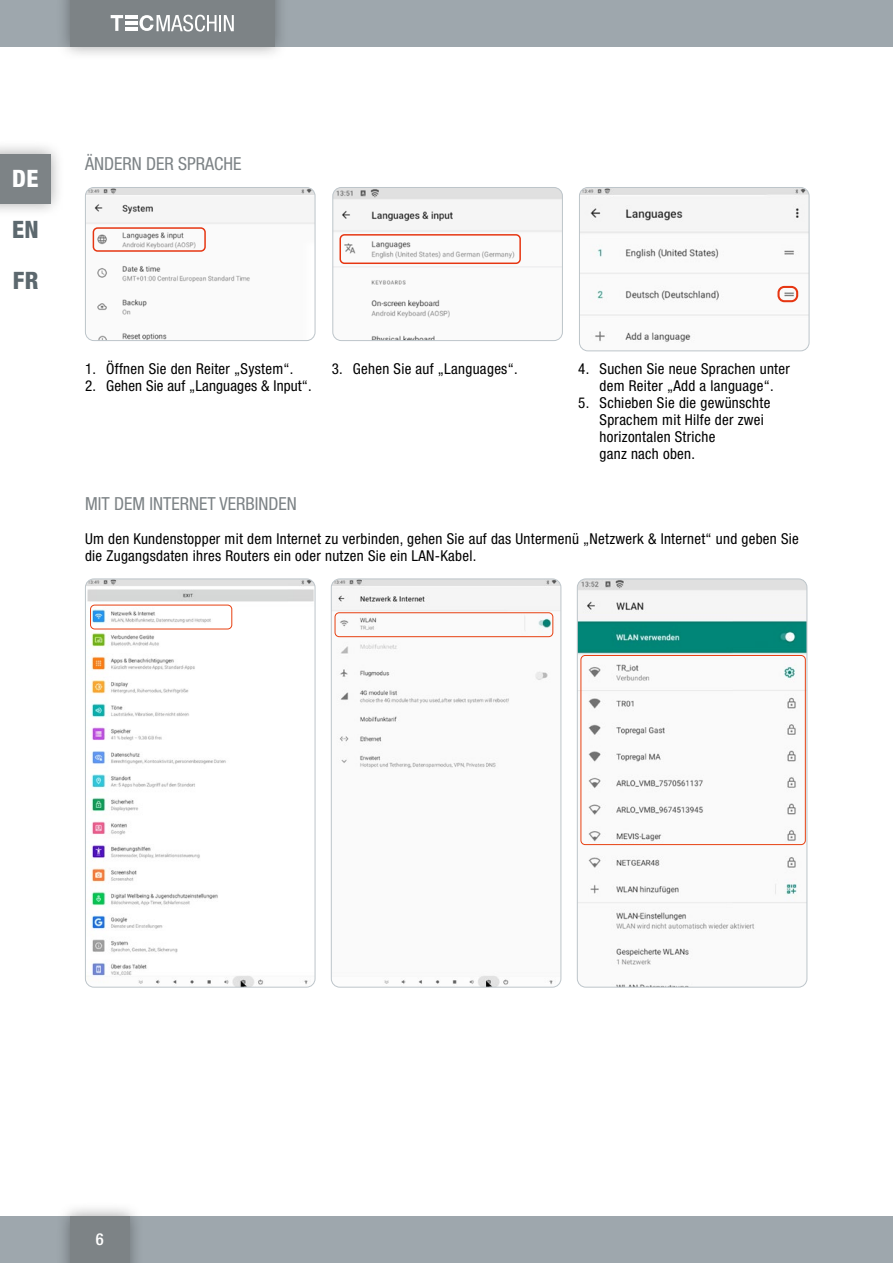
<style>
.page{position:relative;width:893px;height:1263px;background:#fff}
.page>*{position:absolute;margin:0;border:0;box-sizing:border-box;transform-origin:0 0}
.t1{font:800 condensed 24px/51px "Helvetica Neue LT Pro";color:#5c686e}
.t2{font:800 condensed 24px "Helvetica Neue LT Pro";color:#fff}
.t3{font:condensed 18px "Helvetica Neue LT Pro";color:#7d8386}
.t4{font:500 condensed 16.5px "Helvetica Neue LT Pro";color:#fff}
.t5{font:condensed 15px/17px "Helvetica Neue LT Pro";letter-spacing:.02em;color:#000}
</style>
<div class="page">
<div style="left:0;top:1216px;width:893px;height:47px;background:#9ea7ad"></div>
<div style="left:0;top:0;width:893px;height:47px;background:#9ea7ad"></div>
<div style="left:56px;top:0;width:233px;height:61px;background:#000;opacity:.35"></div>
<div style="left:70px;top:0;width:204px;height:47px;background:#7d8386"></div>
<div style="left:56px;top:1202px;width:88px;height:61px;background:#000;opacity:.35"></div>
<div style="left:70px;top:1216px;width:60px;height:47px;background:#7d8386"></div>
<div style="left:0;top:139px;width:65px;height:78px;background:#000;opacity:.35"></div>
<div style="left:0;top:154px;width:50px;height:49px;background:#7d8386"></div>
<svg style="left:111px;top:15px;width:123px;height:17px"></svg>
<img style="left:577px;top:580px;width:230px;height:407px">
<div style="left:577px;top:578px;width:230px;height:409px;border:1px solid #bdc5ca;border-radius:9px"></div>
<img style="left:85px;top:187px;width:230px;height:154px">
<div style="left:85px;top:187px;width:230px;height:154px;border:1px solid #bdc5ca;border-radius:9px"></div>
<img style="left:334px;top:187px;width:228px;height:154px">
<div style="left:332px;top:187px;width:231px;height:154px;border:1px solid #bdc5ca;border-radius:9px"></div>
<img style="left:579px;top:187px;width:230px;height:164px">
<div style="left:579px;top:187px;width:230px;height:164px;border:1px solid #bdc5ca;border-radius:9px"></div>
<div style="left:93px;top:227px;width:113px;height:25px;border:2px solid #e63612;border-radius:4px"></div>
<div style="left:339px;top:234px;width:182px;height:30px;border:2px solid #e63612;border-radius:4px"></div>
<div style="left:777px;top:286px;width:21px;height:16px;border:2px solid #e63612;border-radius:6px"></div>
<div style="left:580px;top:655px;width:226px;height:190px;border:1px solid #e74011;border-radius:4px"></div>
<img style="left:331px;top:580px;width:230px;height:407px">
<div style="left:331px;top:578px;width:230px;height:409px;border:1px solid #bdc5ca;border-radius:9px"></div>
<div style="left:335px;top:612px;width:218px;height:25px;border:1px solid #e74011;border-radius:4px"></div>
<img style="left:85px;top:580px;width:230px;height:407px">
<div style="left:85px;top:578px;width:230px;height:409px;border:1px solid #bdc5ca;border-radius:9px"></div>
<div style="left:90px;top:605px;width:142px;height:24px;border:1px solid #e74011;border-radius:4px"></div>
<h1 class="t2" style="left:12px;top:164px;width:28px">DE</h1>
<h1 class="t1" style="left:12px;top:204px;width:28px">EN<br>FR</h1>
<p class="t3" style="left:85px;top:153px;width:158px">ÄNDERN DER SPRACHE</p>
<p class="t5" style="left:85px;top:360px;width:210px">1. Öffnen Sie den Reiter „System“.</p>
<p class="t5" style="left:85px;top:377px;width:228px">2. Gehen Sie auf „Languages &amp; Input“.</p>
<p class="t3" style="left:85px;top:493px;width:213px">MIT DEM INTERNET VERBINDEN</p>
<p class="t5" style="left:332px;top:360px;width:188px">3. Gehen Sie auf „Languages“.</p>
<p class="t5" style="left:578px;top:360px;width:213px;text-align:center">4. Suchen Sie neue Sprachen unter dem Reiter „Add a language“.</p>
<p class="t5" style="left:600px;top:394px;width:172px;text-indent:-21px">5. Schieben Sie die gewünschte<br>Sprachem mit Hilfe der zwei horizontalen Striche<br>ganz nach oben.</p>
<p class="t5" style="left:85px;top:530px;width:715px">Um den Kundenstopper mit dem Internet zu verbinden, gehen Sie auf das Untermenü „Netzwerk &amp; Internet“ und geben Sie die Zugangsdaten ihres Routers ein oder nutzen Sie ein LAN-Kabel.</p>
<p class="t4" style="left:96px;top:1229px;width:9px">6</p>
</div>
